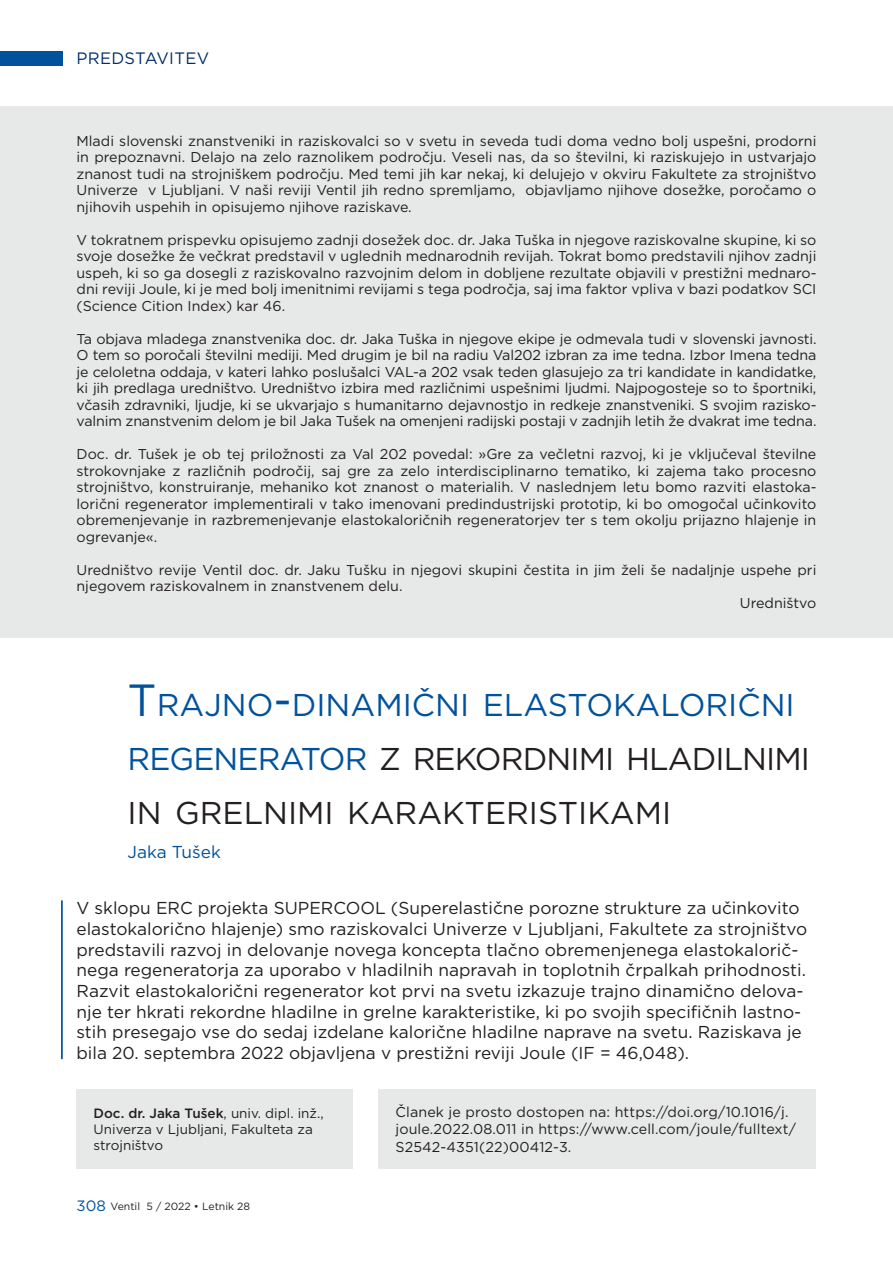
<style>
.page{position:relative;width:893px;height:1263px;background:#fff}
.page>*{position:absolute;margin:0;border:0;box-sizing:border-box;transform-origin:0 0}
.t1{font:31.5px/54px "Gotham";color:#231f20}
.t2{font:17.25px/20.7px "Gotham";color:#231f20}
.t3{font:17.25px "Gotham";color:#00529c}
.t4{font:16.5px "Gotham";letter-spacing:.02em;color:#002f67}
.t5{font:15px "Gotham";color:#00529c}
.t6{font:14.25px/16.5px "Gotham";color:#231f20;text-align:justify}
.t7{font:13.5px/16.2px "Gotham";color:#231f20}
.t8{font:10.5px "Gotham";color:#231f20}
.s1{font-size:45px;color:#00529c}
.s2{color:#00529c}
.s3{font-weight:500}
</style>
<div class="page">
<div style="left:0;top:106px;width:893px;height:532px;background:#e7e8e8"></div>
<div style="left:0;top:51px;width:62px;height:14px;background:#00529c"></div>
<hr style="left:61px;top:900px;width:2px;height:159px;background:#00529c">
<div style="left:77px;top:1089px;width:276px;height:79px;background:#e7e8e8"></div>
<div style="left:378px;top:1089px;width:438px;height:79px;background:#e7e8e8"></div>
<p class="t4" style="left:77px;top:48px;width:134px">PREDSTAVITEV</p>
<p class="t6" style="left:77px;top:132px;width:741px">Mladi slovenski znanstveniki in raziskovalci so v svetu in seveda tudi doma vedno bolj uspešni, prodorni in prepoznavni. Delajo na zelo raznolikem področju. Veseli nas, da so številni, ki raziskujejo in ustvarjajo znanost tudi na strojniškem področju. Med temi jih kar nekaj, ki delujejo v okviru Fakultete za strojništvo Univerze v Ljubljani. V naši reviji Ventil jih redno spremljamo, objavljamo njihove dosežke, poročamo o njihovih uspehih in opisujemo njihove raziskave.</p>
<p class="t6" style="left:77px;top:231px;width:741px">V tokratnem prispevku opisujemo zadnji dosežek doc. dr. Jaka Tuška in njegove raziskovalne skupine, ki so svoje dosežke že večkrat predstavil v uglednih mednarodnih revijah. Tokrat bomo predstavili njihov zadnji uspeh, ki so ga dosegli z raziskovalno razvojnim delom in dobljene rezultate objavili v prestižni mednaro&shy;dni reviji Joule, ki je med bolj imenitnimi revijami s tega področja, saj ima faktor vpliva v bazi podatkov SCI (Science Cition Index) kar 46.</p>
<p class="t6" style="left:77px;top:330px;width:741px">Ta objava mladega znanstvenika doc. dr. Jaka Tuška in njegove ekipe je odmevala tudi v slovenski javnosti.<br>O tem so poročali številni mediji. Med drugim je bil na radiu Val202 izbran za ime tedna. Izbor Imena tedna je celoletna oddaja, v kateri lahko poslušalci VAL-a 202 vsak teden glasujejo za tri kandidate in kandidatke, ki jih predlaga uredništvo. Uredništvo izbira med različnimi uspešnimi ljudmi. Najpogosteje so to športniki, včasih zdravniki, ljudje, ki se ukvarjajo s humanitarno dejavnostjo in redkeje znanstveniki. S svojim razisko&shy;valnim znanstvenim delom je bil Jaka Tušek na omenjeni radijski postaji v zadnjih letih že dvakrat ime tedna.</p>
<p class="t6" style="left:77px;top:445px;width:741px">Doc. dr. Tušek je ob tej priložnosti za Val 202 povedal: »Gre za večletni razvoj, ki je vključeval številne strokovnjake z različnih področij, saj gre za zelo interdisciplinarno tematiko, ki zajema tako procesno strojništvo, konstruiranje, mehaniko kot znanost o materialih. V naslednjem letu bomo razviti elastoka&shy;lorični regenerator implementirali v tako imenovani predindustrijski prototip, ki bo omogočal učinkovito obremenjevanje in razbremenjevanje elastokaloričnih regeneratorjev ter s tem okolju prijazno hlajenje in ogrevanje«.</p>
<p class="t6" style="left:77px;top:561px;width:741px">Uredništvo revije Ventil doc. dr. Jaku Tušku in njegovi skupini čestita in jim želi še nadaljnje uspehe pri</p>
<p class="t6" style="left:77px;top:577px;width:327px">njegovem raziskovalnem in znanstvenem delu.</p>
<p class="t6" style="left:740px;top:594px;width:78px">Uredništvo</p>
<h1 class="t1" style="left:128px;top:678px;width:684px"><span class="s1">T</span><span class="s2">RAJNO</span><span class="s1">-</span><span class="s2">DINAMIČNI ELASTOKALORIČNI<br>REGENERATOR</span> Z REKORDNIMI HLADILNIMI<br>IN GRELNIMI KARAKTERISTIKAMI</h1>
<p class="t3" style="left:128px;top:841px;width:95px">Jaka Tušek</p>
<p class="t2" style="left:77px;top:897px;width:732px">V sklopu ERC projekta SUPERCOOL (Superelastične porozne strukture za učinkovito elastokalorično hlajenje) smo raziskovalci Univerze v Ljubljani, Fakultete za strojništvo predstavili razvoj in delovanje novega koncepta tlačno obremenjenega elastokalorič&shy;nega regeneratorja za uporabo v hladilnih napravah in toplotnih črpalkah prihodnosti.<br>Razvit elastokalorični regenerator kot prvi na svetu izkazuje trajno dinamično delova&shy;nje ter hkrati rekordne hladilne in grelne karakteristike, ki po svojih specifičnih lastno&shy;stih presegajo vse do sedaj izdelane kalorične hladilne naprave na svetu. Raziskava je bila 20. septembra 2022 objavljena v prestižni reviji Joule (IF = 46,048).</p>
<p class="t7" style="left:94px;top:1105px;width:232px"><span class="s3">Doc. dr. Jaka Tušek</span>, univ. dipl. inž.,<br>Univerza v Ljubljani, Fakulteta za strojništvo</p>
<p class="t5" style="left:77px;top:1196px;width:31px">308</p>
<p class="t8" style="left:111px;top:1199px;width:141px">Ventil 5 / 2022 • Letnik 28</p>
<p class="t6" style="left:395px;top:1103px;width:402px;line-height:17.1px;text-align:left">Članek je prosto dostopen na: https://doi.org/10.1016/j. joule.2022.08.011 in https://www.cell.com/joule/fulltext/<br>S2542-4351(22)00412-3.</p>
</div>
